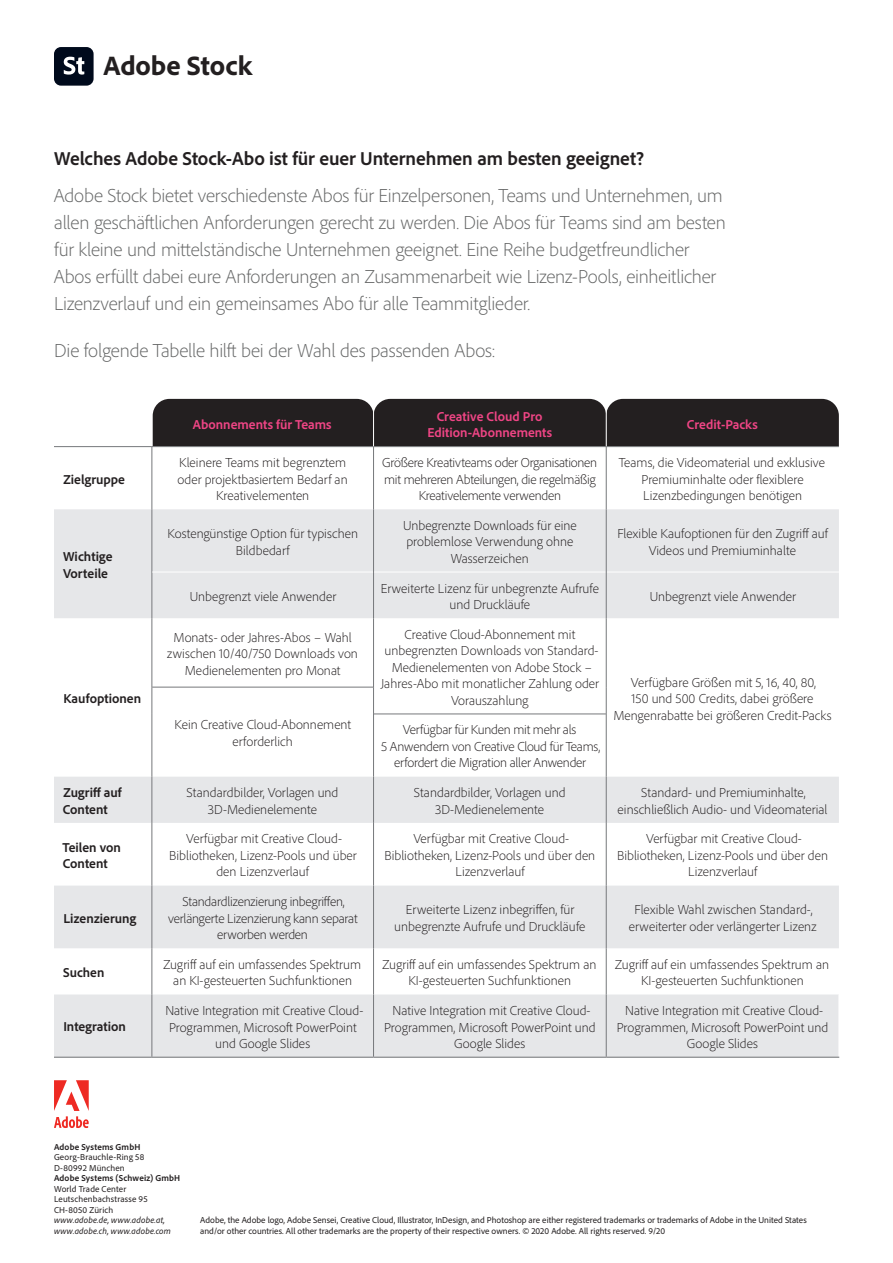
<style>
.page{position:relative;width:893px;height:1263px;background:#fff}
.page>*{position:absolute;margin:0;border:0;box-sizing:border-box;transform-origin:0 0}
.t1{font:800 27.9px "Adobe Clean";letter-spacing:-.005em;color:#231f20}
.t2{font:300 19.5px/27px "Adobe Clean";letter-spacing:-.01em;color:#656666}
.t3{font:700 19.5px "Adobe Clean";color:#231f20}
.t4{font:300 13.5px/16.5px "Adobe Clean";color:#231f20;text-align:center}
.t5{font:700 13.5px/16.5px "Adobe Clean";color:#231f20}
.t6{font:300 13.5px/16.5px "Adobe Clean";letter-spacing:-.02em;color:#231f20;text-align:center}
.t7{font:700 13.5px/16.5px "Adobe Clean";color:#ef4585;text-align:center}
.t8{font:9px/10.5px "Adobe Clean";letter-spacing:.005em;color:#231f20}
.t9{font:italic 9px/10.5px "Adobe Clean";letter-spacing:.02em;color:#231f20}
.t10{font:700 9px "Adobe Clean";letter-spacing:.02em;color:#231f20}
</style>
<div class="page">
<div style="left:153px;top:399px;width:686px;height:47px;background:#231f20"></div>
<svg style="left:54px;top:509px;width:785px;height:548px;fill:#e6e7e9"></svg>
<hr style="left:373px;top:447px;width:1px;height:62px;background:#76787b">
<hr style="left:606px;top:447px;width:1px;height:62px;background:#76787b">
<hr style="left:373px;top:618px;width:1px;height:69px;background:#76787b">
<hr style="left:606px;top:618px;width:1px;height:69px;background:#76787b">
<svg style="left:373px;top:687px;width:1px;height:27px"></svg>
<svg style="left:606px;top:687px;width:1px;height:27px"></svg>
<hr style="left:373px;top:714px;width:1px;height:63px;background:#76787b">
<hr style="left:606px;top:714px;width:1px;height:63px;background:#76787b">
<hr style="left:373px;top:777px;width:1px;height:46px;background:#76787b">
<hr style="left:606px;top:777px;width:1px;height:46px;background:#76787b">
<hr style="left:373px;top:823px;width:1px;height:62px;background:#76787b">
<hr style="left:606px;top:823px;width:1px;height:62px;background:#76787b">
<hr style="left:373px;top:885px;width:1px;height:63px;background:#76787b">
<hr style="left:606px;top:885px;width:1px;height:63px;background:#76787b">
<hr style="left:373px;top:948px;width:1px;height:46px;background:#76787b">
<hr style="left:606px;top:948px;width:1px;height:46px;background:#76787b">
<hr style="left:373px;top:994px;width:1px;height:63px;background:#76787b">
<hr style="left:606px;top:994px;width:1px;height:63px;background:#76787b">
<hr style="left:152px;top:447px;width:1px;height:62px;background:#76787b">
<hr style="left:152px;top:509px;width:1px;height:63px;background:#76787b">
<hr style="left:152px;top:572px;width:1px;height:46px;background:#76787b">
<hr style="left:152px;top:618px;width:1px;height:69px;background:#76787b">
<svg style="left:152px;top:688px;width:1px;height:26px"></svg>
<hr style="left:152px;top:714px;width:1px;height:63px;background:#76787b">
<hr style="left:152px;top:777px;width:1px;height:46px;background:#76787b">
<hr style="left:152px;top:823px;width:1px;height:62px;background:#76787b">
<hr style="left:152px;top:885px;width:1px;height:63px;background:#76787b">
<hr style="left:152px;top:948px;width:1px;height:46px;background:#76787b">
<hr style="left:152px;top:994px;width:1px;height:63px;background:#76787b">
<hr style="left:373px;top:387px;width:1px;height:59px;background:#fff">
<hr style="left:606px;top:387px;width:1px;height:59px;background:#fff">
<hr style="left:54px;top:446px;width:98px;height:1px;background:#76787b">
<hr style="left:152px;top:446px;width:222px;height:1px;background:#76787b">
<hr style="left:374px;top:446px;width:232px;height:1px;background:#76787b">
<hr style="left:606px;top:446px;width:233px;height:1px;background:#76787b">
<hr style="left:54px;top:1057px;width:98px;height:1px;background:#76787b">
<hr style="left:152px;top:1057px;width:222px;height:1px;background:#76787b">
<hr style="left:374px;top:1057px;width:232px;height:1px;background:#76787b">
<hr style="left:606px;top:1057px;width:233px;height:1px;background:#76787b">
<hr style="left:152px;top:687px;width:221px;height:1px;background:#76787b">
<hr style="left:374px;top:714px;width:232px;height:1px;background:#76787b">
<hr style="left:152px;top:572px;width:221px;height:1px;background:#fff">
<hr style="left:374px;top:572px;width:232px;height:1px;background:#fff">
<hr style="left:607px;top:572px;width:232px;height:1px;background:#fff">
<hr style="left:373px;top:509px;width:1px;height:63px;background:#76787b">
<hr style="left:373px;top:572px;width:1px;height:46px;background:#76787b">
<hr style="left:606px;top:509px;width:1px;height:63px;background:#76787b">
<hr style="left:606px;top:572px;width:1px;height:46px;background:#76787b">
<div style="left:54px;top:47px;width:40px;height:39px;background:#000a1c;border-radius:7px"></div>
<svg style="left:64px;top:57px;width:20px;height:18px"></svg>
<svg style="left:54px;top:1080px;width:35px;height:48px"></svg>
<h1 class="t1" style="left:103px;top:47px;width:150px">Adobe Stock</h1>
<h2 class="t3" style="left:54px;top:146px;width:592px">Welches Adobe Stock-Abo ist für euer Unternehmen am besten geeignet?</h2>
<p class="t2" style="left:54px;top:181px;width:674px">Adobe Stock bietet verschiedenste Abos für Einzelpersonen, Teams und Unternehmen, um allen geschäftlichen Anforderungen gerecht zu werden. Die Abos für Teams sind am besten für kleine und mittelständische Unternehmen geeignet. Eine Reihe budgetfreundlicher Abos erfüllt dabei eure Anforderungen an Zusammenarbeit wie Lizenz-Pools, einheitlicher Lizenzverlauf und ein gemeinsames Abo für alle Teammitglieder.</p>
<h2 class="t2" style="left:54px;top:336px;width:443px">Die folgende Tabelle hilft bei der Wahl des passenden Abos:</h2>
<p class="t5" style="left:63px;top:470px;width:63px">Zielgruppe</p>
<p class="t5" style="left:63px;top:548px;width:51px">Wichtige<br>Vorteile</p>
<p class="t5" style="left:63px;top:690px;width:79px">Kaufoptionen</p>
<p class="t7" style="left:193px;top:416px;width:140px">Abonnements für Teams</p>
<p class="t7" style="left:427px;top:407px;width:126px">Creative Cloud Pro<br>Edition-Abonnements</p>
<p class="t7" style="left:687px;top:416px;width:72px">Credit-Packs</p>
<p class="t4" style="left:178px;top:454px;width:172px">Kleinere Teams mit begrenztem oder projektbasiertem Bedarf an<br>Kreativelementen</p>
<p class="t4" style="left:382px;top:454px;width:217px">Größere Kreativteams oder Organisationen mit mehreren Abteilungen, die regelmäßig<br>Kreativelemente verwenden</p>
<p class="t4" style="left:619px;top:454px;width:208px">Teams, die Videomaterial und exklusive<br>Premiuminhalte oder flexiblere<br>Lizenzbedingungen benötigen</p>
<p class="t4" style="left:167px;top:525px;width:192px">Kostengünstige Option für typischen<br>Bildbedarf</p>
<p class="t4" style="left:403px;top:517px;width:175px">Unbegrenzte Downloads für eine problemlose Verwendung ohne<br>Wasserzeichen</p>
<p class="t4" style="left:617px;top:525px;width:212px">Flexible Kaufoptionen für den Zugriff auf<br>Videos und Premiuminhalte</p>
<p class="t4" style="left:190px;top:588px;width:148px">Unbegrenzt viele Anwender</p>
<p class="t4" style="left:381px;top:579px;width:220px">Erweiterte Lizenz für unbegrenzte Aufrufe und Druckläufe</p>
<p class="t4" style="left:650px;top:588px;width:148px">Unbegrenzt viele Anwender</p>
<p class="t4" style="left:167px;top:629px;width:192px">Monats- oder Jahres-Abos – Wahl zwischen 10/40/750 Downloads von<br>Medienelementen pro Monat</p>
<p class="t4" style="left:381px;top:626px;width:220px">Creative Cloud-Abonnement mit unbegrenzten Downloads von Standard-<br>Medienelementen von Adobe Stock –<br>Jahres-Abo mit monatlicher Zahlung oder<br>Vorauszahlung</p>
<p class="t4" style="left:174px;top:716px;width:178px">Kein Creative Cloud-Abonnement erforderlich</p>
<p class="t6" style="left:381px;top:721px;width:221px">Verfügbar für Kunden mit mehr als<br>5 Anwendern von Creative Cloud für Teams, erfordert die Migration aller Anwender</p>
<p class="t4" style="left:613px;top:673px;width:220px">Verfügbare Größen mit 5, 16, 40, 80,<br>150 und 500 Credits, dabei größere<br>Mengenrabatte bei größeren Credit-Packs</p>
<p class="t5" style="left:63px;top:784px;width:60px">Zugriff auf<br>Content</p>
<p class="t4" style="left:187px;top:784px;width:153px">Standardbilder, Vorlagen und<br>3D-Medienelemente</p>
<p class="t4" style="left:414px;top:784px;width:153px">Standardbilder, Vorlagen und<br>3D-Medienelemente</p>
<p class="t4" style="left:618px;top:784px;width:211px">Standard- und Premiuminhalte, einschließlich Audio- und Videomaterial</p>
<p class="t5" style="left:63px;top:838px;width:60px">Teilen von<br>Content</p>
<p class="t4" style="left:169px;top:830px;width:189px">Verfügbar mit Creative Cloud-<br>Bibliotheken, Lizenz-Pools und über den Lizenzverlauf</p>
<p class="t4" style="left:384px;top:830px;width:212px">Verfügbar mit Creative Cloud-<br>Bibliotheken, Lizenz-Pools und über den<br>Lizenzverlauf</p>
<p class="t4" style="left:617px;top:830px;width:212px">Verfügbar mit Creative Cloud-<br>Bibliotheken, Lizenz-Pools und über den<br>Lizenzverlauf</p>
<p class="t5" style="left:63px;top:909px;width:74px">Lizenzierung</p>
<p class="t4" style="left:168px;top:893px;width:191px">Standardlizenzierung inbegriffen, verlängerte Lizenzierung kann separat erworben werden</p>
<p class="t4" style="left:394px;top:901px;width:193px">Erweiterte Lizenz inbegriffen, für unbegrenzte Aufrufe und Druckläufe</p>
<p class="t4" style="left:629px;top:901px;width:189px">Flexible Wahl zwischen Standard-, erweiterter oder verlängerter Lizenz</p>
<p class="t5" style="left:63px;top:964px;width:43px">Suchen</p>
<p class="t4" style="left:163px;top:956px;width:199px">Zugriff auf ein umfassendes Spektrum an KI-gesteuerten Suchfunktionen</p>
<p class="t4" style="left:382px;top:956px;width:216px">Zugriff auf ein umfassendes Spektrum an<br>KI-gesteuerten Suchfunktionen</p>
<p class="t4" style="left:615px;top:956px;width:216px">Zugriff auf ein umfassendes Spektrum an<br>KI-gesteuerten Suchfunktionen</p>
<p class="t5" style="left:63px;top:1018px;width:64px">Integration</p>
<p class="t4" style="left:165px;top:1002px;width:199px">Native Integration mit Creative Cloud-<br>Programmen, Microsoft PowerPoint und Google Slides</p>
<p class="t4" style="left:384px;top:1002px;width:213px">Native Integration mit Creative Cloud-<br>Programmen, Microsoft PowerPoint und<br>Google Slides</p>
<p class="t4" style="left:617px;top:1002px;width:213px">Native Integration mit Creative Cloud-<br>Programmen, Microsoft PowerPoint und<br>Google Slides</p>
<p class="t10" style="left:54px;top:1141px;width:88px">Adobe Systems GmbH</p>
<p class="t8" style="left:54px;top:1152px;width:92px">Georg-Brauchle-Ring 58<br>D-80992 München</p>
<p class="t10" style="left:54px;top:1172px;width:128px">Adobe Systems (Schweiz) GmbH</p>
<p class="t8" style="left:54px;top:1183px;width:95px">World Trade Center<br>Leutschenbachstrasse 95<br>CH-8050 Zürich</p>
<p class="t9" style="left:54px;top:1215px;width:118px">www.adobe.de, www.adobe.at, www.adobe.ch, www.adobe.com</p>
<p class="t8" style="left:200px;top:1215px;width:608px">Adobe, the Adobe logo, Adobe Sensei, Creative Cloud, Illustrator, InDesign, and Photoshop are either registered trademarks or trademarks of Adobe in the United States and/or other countries. All other trademarks are the property of their respective owners. © 2020 Adobe. All rights reserved. 9/20</p>
</div>
